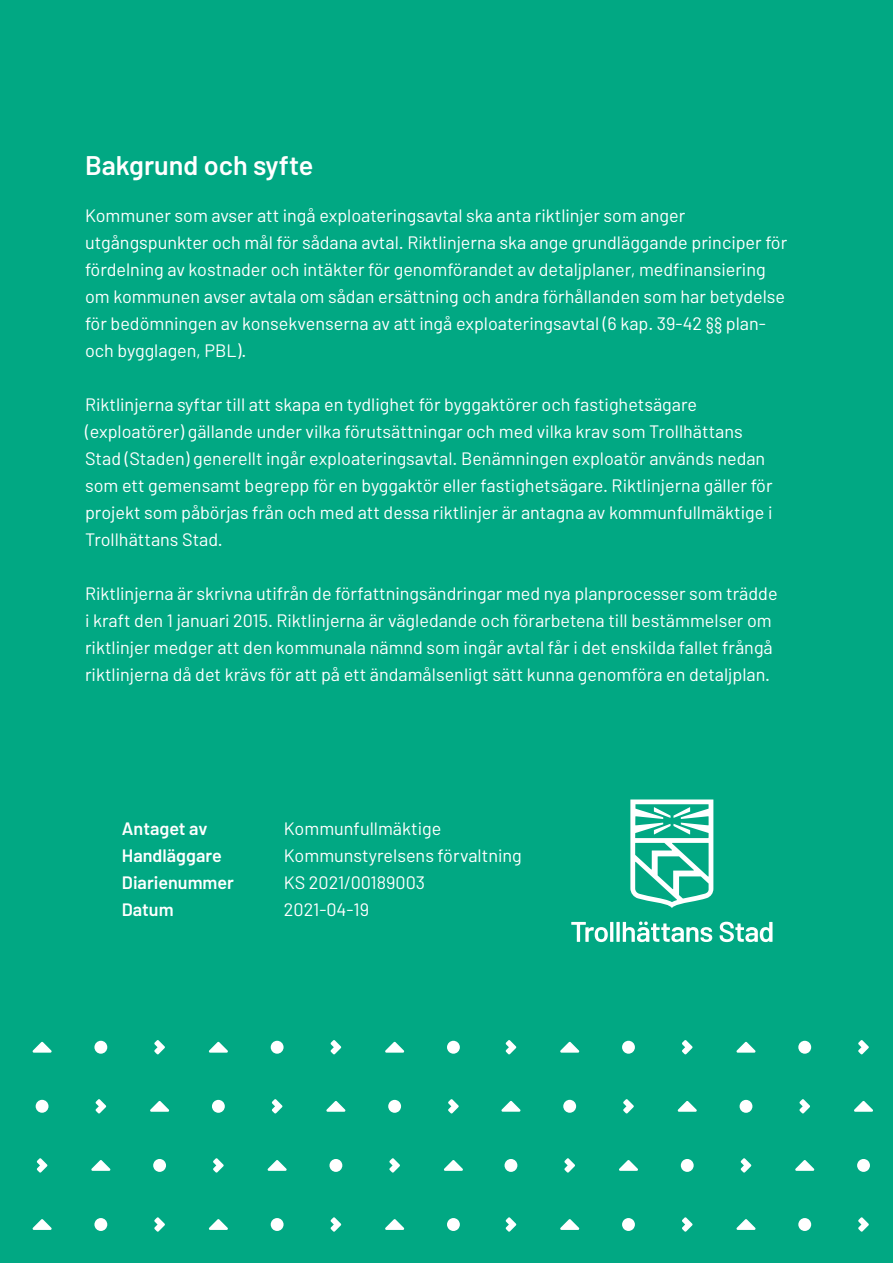
<style>
.page{position:relative;width:893px;height:1263px;background:#01a883}
.page>*{position:absolute;margin:0;border:0;box-sizing:border-box;transform-origin:0 0}
.t1{font:600 27px "Barlow";color:#fff}
.t2{font:18px/27px "Barlow";color:#fff}
.t3{font:600 18px "Barlow";color:#fff}
</style>
<div class="page">
<svg style="left:208px;top:1042px;width:20px;height:11px"></svg>
<div style="left:94px;top:1041px;width:13px;height:13px;background:#fff;border-radius:50%"></div>
<div style="left:271px;top:1041px;width:13px;height:13px;background:#fff;border-radius:50%"></div>
<svg style="left:154px;top:1040px;width:11px;height:14px"></svg>
<svg style="left:385px;top:1042px;width:20px;height:11px"></svg>
<svg style="left:330px;top:1040px;width:11px;height:14px"></svg>
<svg style="left:32px;top:1042px;width:20px;height:11px"></svg>
<div style="left:447px;top:1041px;width:13px;height:13px;background:#fff;border-radius:50%"></div>
<svg style="left:326px;top:1101px;width:20px;height:11px"></svg>
<div style="left:212px;top:1100px;width:13px;height:13px;background:#fff;border-radius:50%"></div>
<div style="left:388px;top:1100px;width:13px;height:13px;background:#fff;border-radius:50%"></div>
<svg style="left:272px;top:1099px;width:10px;height:14px"></svg>
<svg style="left:448px;top:1099px;width:11px;height:14px"></svg>
<svg style="left:150px;top:1101px;width:20px;height:11px"></svg>
<div style="left:36px;top:1100px;width:13px;height:13px;background:#fff;border-radius:50%"></div>
<svg style="left:95px;top:1099px;width:11px;height:14px"></svg>
<svg style="left:91px;top:1160px;width:20px;height:11px"></svg>
<div style="left:153px;top:1159px;width:13px;height:13px;background:#fff;border-radius:50%"></div>
<svg style="left:37px;top:1158px;width:10px;height:15px"></svg>
<svg style="left:267px;top:1160px;width:20px;height:11px"></svg>
<svg style="left:213px;top:1158px;width:11px;height:15px"></svg>
<svg style="left:444px;top:1160px;width:19px;height:11px"></svg>
<div style="left:329px;top:1159px;width:13px;height:13px;background:#fff;border-radius:50%"></div>
<svg style="left:389px;top:1158px;width:11px;height:15px"></svg>
<svg style="left:208px;top:1219px;width:20px;height:11px"></svg>
<div style="left:94px;top:1218px;width:13px;height:13px;background:#fff;border-radius:50%"></div>
<div style="left:271px;top:1218px;width:13px;height:13px;background:#fff;border-radius:50%"></div>
<svg style="left:154px;top:1217px;width:11px;height:15px"></svg>
<svg style="left:385px;top:1219px;width:20px;height:11px"></svg>
<svg style="left:330px;top:1217px;width:11px;height:15px"></svg>
<svg style="left:32px;top:1219px;width:20px;height:11px"></svg>
<div style="left:447px;top:1218px;width:13px;height:13px;background:#fff;border-radius:50%"></div>
<svg style="left:736px;top:1042px;width:20px;height:11px"></svg>
<div style="left:622px;top:1041px;width:13px;height:13px;background:#fff;border-radius:50%"></div>
<div style="left:798px;top:1041px;width:13px;height:13px;background:#fff;border-radius:50%"></div>
<svg style="left:682px;top:1040px;width:10px;height:14px"></svg>
<svg style="left:858px;top:1040px;width:11px;height:14px"></svg>
<svg style="left:560px;top:1042px;width:20px;height:11px"></svg>
<svg style="left:506px;top:1040px;width:10px;height:14px"></svg>
<svg style="left:854px;top:1101px;width:19px;height:11px"></svg>
<div style="left:740px;top:1100px;width:12px;height:13px;background:#fff;border-radius:50%"></div>
<svg style="left:799px;top:1099px;width:11px;height:14px"></svg>
<svg style="left:501px;top:1101px;width:20px;height:11px"></svg>
<svg style="left:677px;top:1101px;width:20px;height:11px"></svg>
<div style="left:563px;top:1100px;width:13px;height:13px;background:#fff;border-radius:50%"></div>
<svg style="left:623px;top:1099px;width:11px;height:14px"></svg>
<svg style="left:619px;top:1160px;width:19px;height:11px"></svg>
<div style="left:505px;top:1159px;width:12px;height:13px;background:#fff;border-radius:50%"></div>
<div style="left:681px;top:1159px;width:13px;height:13px;background:#fff;border-radius:50%"></div>
<svg style="left:564px;top:1158px;width:11px;height:15px"></svg>
<svg style="left:795px;top:1160px;width:20px;height:11px"></svg>
<svg style="left:741px;top:1158px;width:10px;height:15px"></svg>
<div style="left:857px;top:1159px;width:13px;height:13px;background:#fff;border-radius:50%"></div>
<svg style="left:736px;top:1219px;width:20px;height:11px"></svg>
<div style="left:622px;top:1218px;width:13px;height:13px;background:#fff;border-radius:50%"></div>
<div style="left:798px;top:1218px;width:13px;height:13px;background:#fff;border-radius:50%"></div>
<svg style="left:682px;top:1217px;width:10px;height:15px"></svg>
<svg style="left:858px;top:1217px;width:11px;height:15px"></svg>
<svg style="left:560px;top:1219px;width:20px;height:11px"></svg>
<svg style="left:506px;top:1217px;width:10px;height:15px"></svg>
<svg style="left:571px;top:922px;width:37px;height:20px"></svg>
<hr style="left:610px;top:922px;width:3px;height:20px;background:#fff">
<svg style="left:616px;top:922px;width:4px;height:20px"></svg>
<svg style="left:623px;top:921px;width:89px;height:21px"></svg>
<svg style="left:720px;top:922px;width:52px;height:20px"></svg>
<svg style="left:630px;top:799px;width:83px;height:109px"></svg>
<h1 class="t1" style="left:85px;top:148px;width:230px">Bakgrund och syfte</h1>
<p class="t2" style="left:85px;top:202px;width:704px">Kommuner som avser att ingå exploateringsavtal ska anta riktlinjer som anger utgångspunkter och mål för sådana avtal. Riktlinjerna ska ange grundläggande principer för fördelning av kostnader och intäkter för genomförandet av detaljplaner, medfinansiering om kommunen avser avtala om sådan ersättning och andra förhållanden som har betydelse för bedömningen av konsekvenserna av att ingå exploateringsavtal (6 kap. 39-42 §§ plan&shy;och bygglagen, PBL).</p>
<p class="t2" style="left:85px;top:391px;width:689px">Riktlinjerna syftar till att skapa en tydlighet för byggaktörer och fastighetsägare (exploatörer) gällande under vilka förutsättningar och med vilka krav som Trollhättans Stad (Staden) generellt ingår exploateringsavtal. Benämningen exploatör används nedan som ett gemensamt begrepp för en byggaktör eller fastighetsägare. Riktlinjerna gäller för projekt som påbörjas från och med att dessa riktlinjer är antagna av kommunfullmäktige i Trollhättans Stad.</p>
<p class="t2" style="left:85px;top:580px;width:694px">Riktlinjerna är skrivna utifrån de författningsändringar med nya planprocesser som trädde i kraft den 1 januari 2015. Riktlinjerna är vägledande och förarbetena till bestämmelser om riktlinjer medger att den kommunala nämnd som ingår avtal får i det enskilda fallet frångå riktlinjerna då det krävs för att på ett ändamålsenligt sätt kunna genomföra en detaljplan.</p>
<p class="t3" style="left:122px;top:818px;width:87px">Antaget av</p>
<p class="t2" style="left:284px;top:815px;width:159px">Kommunfullmäktige</p>
<p class="t3" style="left:122px;top:845px;width:101px">Handläggare</p>
<p class="t2" style="left:284px;top:842px;width:239px">Kommunstyrelsens förvaltning</p>
<p class="t3" style="left:122px;top:872px;width:114px">Diarienummer</p>
<p class="t2" style="left:284px;top:869px;width:143px">KS 2021/00189003</p>
<p class="t3" style="left:122px;top:899px;width:53px">Datum</p>
<p class="t2" style="left:284px;top:896px;width:87px">2021-04-19</p>
</div>
